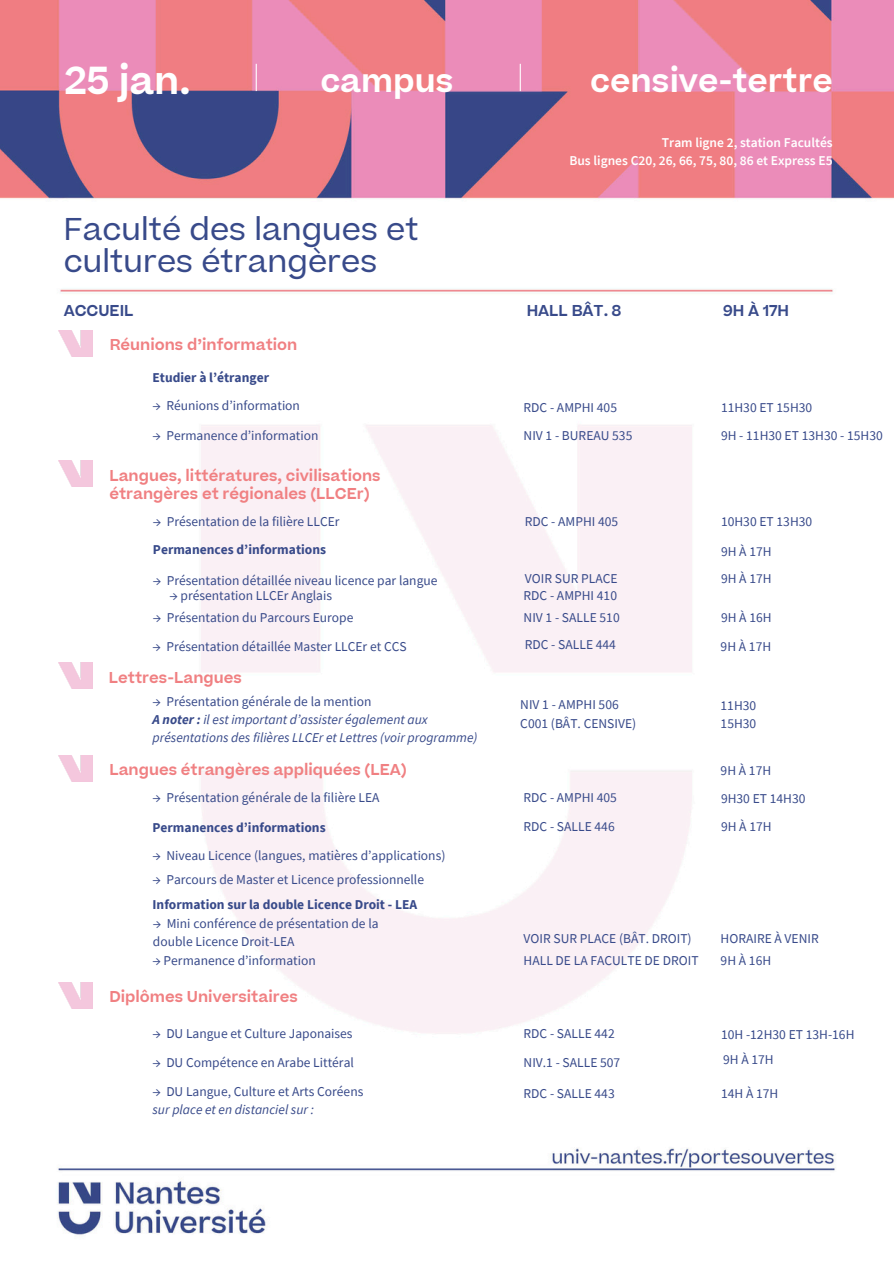
<style>
.page{position:relative;width:894px;height:1264px;background:#fff}
.page>*{position:absolute;margin:0;border:0;box-sizing:border-box;transform-origin:0 0}
.t1{font:600 37.2px "Beatrice";color:#fff}
.t2{font:600 31.5px "Beatrice";color:#fff}
.t3{font:30px/31.5px "Beatrice";letter-spacing:.005em;color:#384a8a}
.t4{font:600 15px/18px "Beatrice";color:#f08082}
.t5{font:600 15px "Beatrice";color:#384a8a}
.t6{font:13.5px/18px "Source Sans Pro";color:#384a8a}
.t7{font:italic 13.5px/18px "Source Sans Pro";color:#384a8a}
.t8{font:700 13.5px "Source Sans Pro";color:#384a8a}
.t9{font:600 13.5px "Source Sans Pro";color:#fff}
.s1{font-weight:700}
</style>
<div class="page">
<img style="left:0;top:0;width:893px;height:1235px">
<hr style="left:255px;top:64px;width:2px;height:27px;background:#fff">
<svg style="left:519px;top:64px;width:1px;height:27px"></svg>
<img style="left:59px;top:330px;width:33px;height:26px">
<img style="left:59px;top:461px;width:33px;height:25px">
<img style="left:59px;top:755px;width:33px;height:26px">
<img style="left:59px;top:982px;width:33px;height:26px">
<img style="left:58px;top:663px;width:34px;height:26px">
<p class="t1" style="left:65px;top:67px;width:128px">25 jan.</p>
<h1 class="t2" style="left:320px;top:69px;width:134px">campus</h1>
<p class="t2" style="left:590px;top:69px;width:244px">censive-tertre</p>
<h2 class="t9" style="left:661px;top:133px;width:172px">Tram ligne 2, station Facultés</h2>
<p class="t9" style="left:569px;top:151px;width:265px">Bus lignes C20, 26, 66, 75, 80, 86 et Express E5</p>
<h2 class="t3" style="left:64px;top:218px;width:356px">Faculté des langues et cultures étrangères</h2>
<p class="t5" style="left:64px;top:305px;width:71px">ACCUEIL</p>
<p class="t5" style="left:526px;top:305px;width:96px">HALL BÂT. 8</p>
<h3 class="t5" style="left:722px;top:305px;width:67px">9H À 17H</h3>
<h4 class="t4" style="left:110px;top:338px;width:189px">Réunions d’information</h4>
<p class="t8" style="left:152px;top:368px;width:118px">Etudier à l’étranger</p>
<h6 class="t6" style="left:152px;top:396px;width:149px">→ Réunions d’information</h6>
<p class="t6" style="left:523px;top:398px;width:95px">RDC - AMPHI 405</p>
<h6 class="t6" style="left:720px;top:398px;width:93px">11H30 ET 15H30</h6>
<h5 class="t6" style="left:152px;top:426px;width:167px">→ Permanence d’information</h5>
<p class="t6" style="left:720px;top:426px;width:163px">9H - 11H30 ET 13H30 - 15H30</p>
<p class="t6" style="left:523px;top:426px;width:110px">NIV 1 - BUREAU 535</p>
<h4 class="t4" style="left:109px;top:468px;width:273px">Langues, littératures, civilisations étrangères et régionales (LLCEr)</h4>
<p class="t6" style="left:153px;top:512px;width:188px">→ Présentation de la filière LLCEr</p>
<h6 class="t8" style="left:153px;top:541px;width:174px">Permanences d’informations</h6>
<p class="t6" style="left:524px;top:512px;width:95px">RDC - AMPHI 405</p>
<p class="t6" style="left:153px;top:571px;width:286px">→ Présentation détaillée niveau licence par langue</p>
<h6 class="t6" style="left:153px;top:608px;width:202px">→ Présentation du Parcours Europe</h6>
<p class="t6" style="left:524px;top:569px;width:94px">VOIR SUR PLACE</p>
<p class="t6" style="left:523px;top:608px;width:98px">NIV 1 - SALLE 510</p>
<h6 class="t6" style="left:169px;top:586px;width:164px">→ présentation LLCEr Anglais</h6>
<h6 class="t6" style="left:523px;top:586px;width:95px">RDC - AMPHI 410</h6>
<p class="t6" style="left:720px;top:512px;width:93px">10H30 ET 13H30</p>
<h6 class="t6" style="left:720px;top:541px;width:52px">9H À 17H</h6>
<h6 class="t6" style="left:720px;top:569px;width:52px">9H À 17H</h6>
<h6 class="t6" style="left:720px;top:608px;width:52px">9H À 16H</h6>
<p class="t6" style="left:152px;top:637px;width:255px">→ Présentation détaillée Master LLCEr et CCS</p>
<h6 class="t6" style="left:524px;top:635px;width:93px">RDC - SALLE 444</h6>
<h6 class="t6" style="left:720px;top:637px;width:52px">9H À 17H</h6>
<h4 class="t4" style="left:109px;top:670px;width:134px">Lettres-Langues</h4>
<h6 class="t6" style="left:152px;top:692px;width:220px">→ Présentation générale de la mention</h6>
<h6 class="t7" style="left:152px;top:710px;width:326px"><span class="s1">A noter :</span> il est important d’assister également aux présentations des filières LLCEr et Lettres (voir programme)</h6>
<p class="t4" style="left:109px;top:763px;width:299px">Langues étrangères appliquées (LEA)</p>
<h6 class="t6" style="left:520px;top:694px;width:100px">NIV 1 - AMPHI 506</h6>
<h6 class="t6" style="left:520px;top:714px;width:117px">C001 (BÂT. CENSIVE)</h6>
<p class="t6" style="left:152px;top:788px;width:228px">→ Présentation générale de la filière LEA</p>
<h5 class="t6" style="left:523px;top:788px;width:95px">RDC - AMPHI 405</h5>
<p class="t6" style="left:523px;top:817px;width:93px">RDC - SALLE 446</p>
<h5 class="t8" style="left:152px;top:819px;width:174px">Permanences d’informations</h5>
<h6 class="t6" style="left:152px;top:846px;width:294px">→ Niveau Licence (langues, matières d’applications)</h6>
<p class="t6" style="left:152px;top:870px;width:273px">→ Parcours de Master et Licence professionnelle</p>
<h6 class="t8" style="left:152px;top:895px;width:266px">Information sur la double Licence Droit - LEA</h6>
<h6 class="t6" style="left:720px;top:696px;width:37px">11H30<br>15H30</h6>
<h6 class="t6" style="left:720px;top:760px;width:52px">9H À 17H</h6>
<p class="t6" style="left:720px;top:789px;width:86px">9H30 ET 14H30</p>
<h6 class="t6" style="left:720px;top:817px;width:52px">9H À 17H</h6>
<h6 class="t6" style="left:153px;top:914px;width:227px">→ Mini conférence de présentation de la double Licence Droit-LEA</h6>
<h6 class="t6" style="left:523px;top:928px;width:169px">VOIR SUR PLACE (BÂT. DROIT)</h6>
<h6 class="t6" style="left:720px;top:928px;width:100px">HORAIRE À VENIR</h6>
<h6 class="t6" style="left:152px;top:950px;width:165px">→ Permanence d’information</h6>
<p class="t6" style="left:523px;top:950px;width:176px">HALL DE LA FACULTE DE DROIT</p>
<p class="t6" style="left:720px;top:950px;width:52px">9H À 16H</p>
<h5 class="t4" style="left:109px;top:989px;width:190px">Diplômes Universitaires</h5>
<h5 class="t6" style="left:152px;top:1024px;width:201px">→ DU Langue et Culture Japonaises</h5>
<p class="t6" style="left:152px;top:1053px;width:203px">→ DU Compétence en Arabe Littéral</p>
<p class="t6" style="left:152px;top:1082px;width:212px">→ DU Langue, Culture et Arts Coréens</p>
<p class="t7" style="left:152px;top:1100px;width:163px">sur place et en distanciel sur :</p>
<h6 class="t6" style="left:523px;top:1024px;width:93px">RDC - SALLE 442</h6>
<h6 class="t6" style="left:523px;top:1053px;width:98px">NIV.1 - SALLE 507</h6>
<p class="t6" style="left:720px;top:1025px;width:135px">10H -12H30 ET 13H-16H</p>
<p class="t6" style="left:722px;top:1050px;width:52px">9H À 17H</p>
<p class="t6" style="left:523px;top:1083px;width:93px">RDC - SALLE 443</p>
<p class="t6" style="left:720px;top:1083px;width:59px">14H À 17H</p>
</div>
